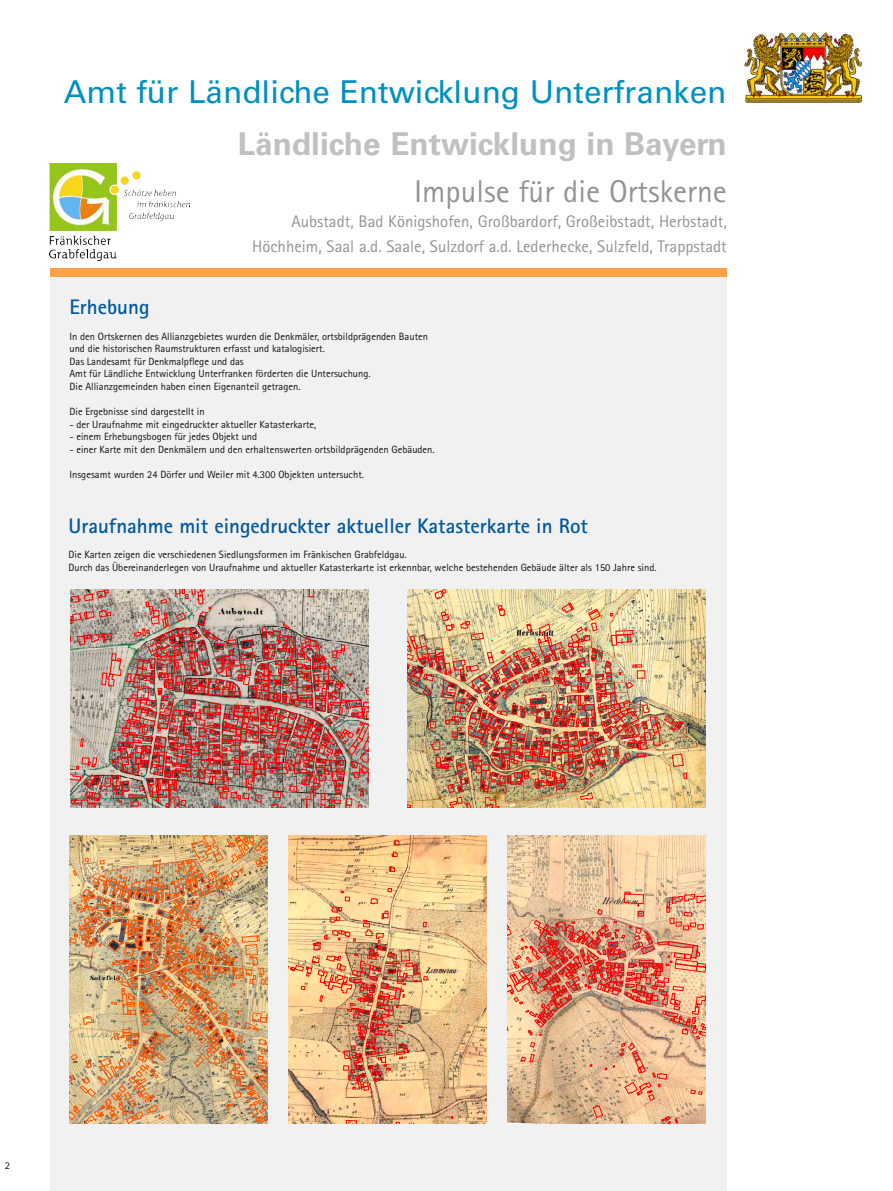
<style>
.page{position:relative;width:893px;height:1191px;background:#fff}
.page>*{position:absolute;margin:0;border:0;box-sizing:border-box;transform-origin:0 0}
.t1{font:31.5px "Univers LT Std";color:#0090c0}
.t2{font:700 31.5px "Univers LT Std";color:#bfc0c2}
.t3{font:31.5px "Rotis Sans Serif";color:#919395}
.t4{font:700 21px "Rotis Sans Serif";color:#00589f}
.t5{font:16.8px/25.2px "Rotis Sans Serif";color:#919395;text-align:right}
.t6{font:10.5px/12.6px "Rotis Sans Serif";color:#141314}
</style>
<div class="page">
<div style="left:50px;top:275px;width:676px;height:916px;background:#f1f1f2"></div>
<img style="left:745px;top:33px;width:117px;height:70px">
<div style="left:50px;top:268px;width:676px;height:9px;background:#fba249"></div>
<img style="left:50px;top:164px;width:139px;height:96px">
<img style="left:71px;top:589px;width:297px;height:219px">
<img style="left:288px;top:835px;width:199px;height:288px">
<img style="left:507px;top:835px;width:199px;height:288px">
<img style="left:407px;top:589px;width:298px;height:218px">
<img style="left:69px;top:835px;width:199px;height:288px">
<h1 class="t1" style="left:64px;top:73px;width:664px">Amt für Ländliche Entwicklung Unterfranken</h1>
<h1 class="t2" style="left:238px;top:125px;width:491px">Ländliche Entwicklung in Bayern</h1>
<h1 class="t3" style="left:414px;top:172px;width:314px">Impulse für die Ortskerne</h1>
<h3 class="t5" style="left:252px;top:208px;width:476px">Aubstadt, Bad Königshofen, Großbardorf, Großeibstadt, Herbstadt,<br>Höchheim, Saal a.d. Saale, Sulzdorf a.d. Lederhecke, Sulzfeld, Trappstadt</h3>
<h2 class="t4" style="left:69px;top:294px;width:82px">Erhebung</h2>
<p class="t6" style="left:69px;top:330px;width:360px">In den Ortskernen des Allianzgebietes wurden die Denkmäler, ortsbildprägenden Bauten und die historischen Raumstrukturen erfasst und katalogisiert.<br>Das Landesamt für Denkmalpflege und das<br>Amt für Ländliche Entwicklung Unterfranken förderten die Untersuchung.<br>Die Allianzgemeinden haben einen Eigenanteil getragen.</p>
<p class="t6" style="left:69px;top:405px;width:137px">Die Ergebnisse sind dargestellt in</p>
<p class="t6" style="left:69px;top:418px;width:248px">- der Uraufnahme mit eingedruckter aktueller Katasterkarte,</p>
<p class="t6" style="left:69px;top:430px;width:189px">- einem Erhebungsbogen für jedes Objekt und</p>
<p class="t6" style="left:69px;top:443px;width:367px">- einer Karte mit den Denkmälern und den erhaltenswerten ortsbildprägenden Gebäuden.</p>
<p class="t6" style="left:69px;top:468px;width:296px">Insgesamt wurden 24 Dörfer und Weiler mit 4.300 Objekten untersucht.</p>
<h2 class="t4" style="left:69px;top:512px;width:521px">Uraufnahme mit eingedruckter aktueller Katasterkarte in Rot</h2>
<p class="t6" style="left:69px;top:548px;width:590px">Die Karten zeigen die verschiedenen Siedlungsformen im Fränkischen Grabfeldgau.<br>Durch das Übereinanderlegen von Uraufnahme und aktueller Katasterkarte ist erkennbar, welche bestehenden Gebäude älter als 150 Jahre sind.</p>
<p class="t6" style="left:5px;top:1159px;width:7px">2</p>
</div>
